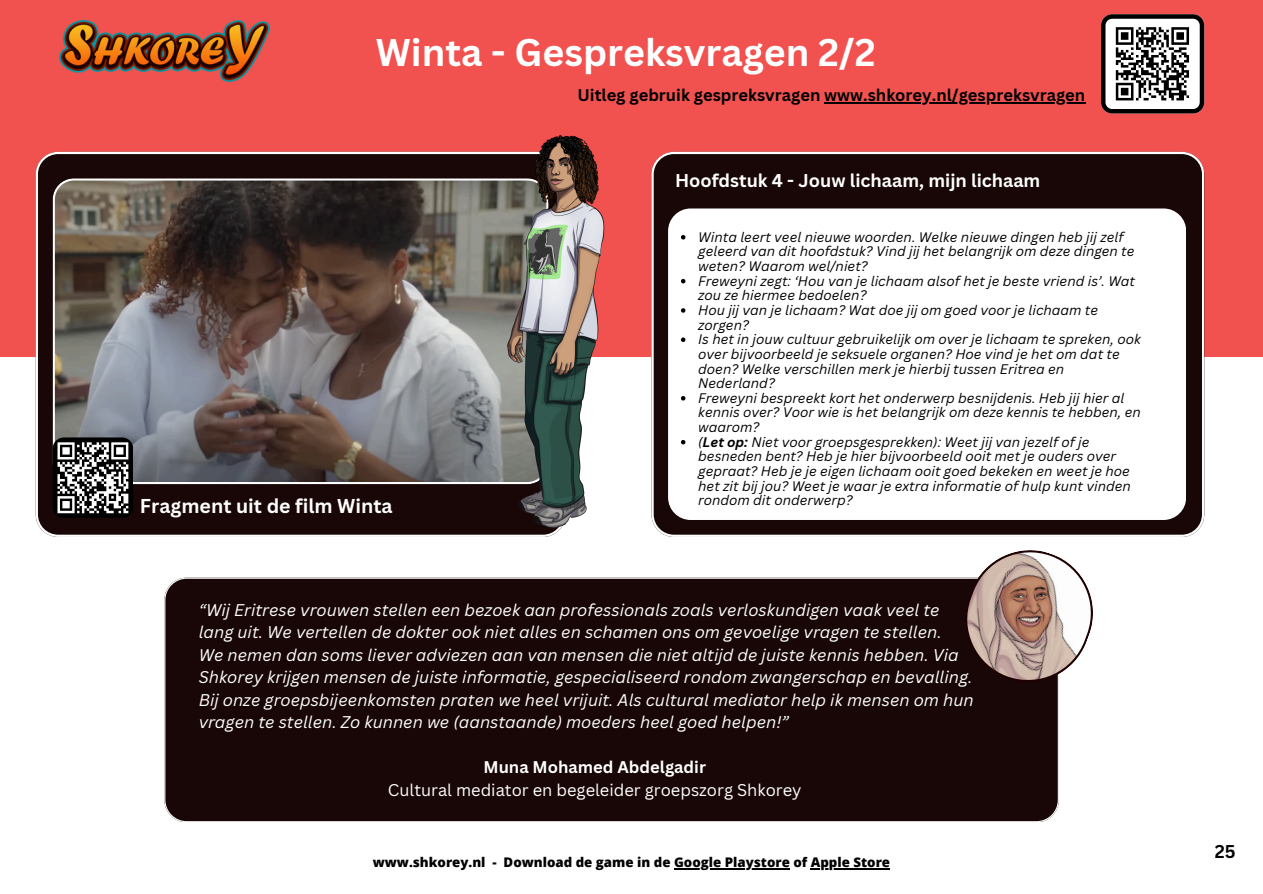
<style>
.page{position:relative;width:1263px;height:894px;background:#fff}
.page>*{position:absolute;margin:0;border:0;box-sizing:border-box;transform-origin:0 0}
.t1{font:700 37.5px "Canva Sans";color:#fff}
.t2{font:700 19.5px "Canva Sans";color:#fff}
.t3{font:700 18px "Canva Sans";color:#fff}
.t4{font:700 18px "Canva Sans";color:#000}
.t5{font:italic 16.5px/22.5px "Canva Sans";color:#fff}
.t6{font:16.5px/22.5px "Canva Sans";color:#fff;text-align:center}
.t7{font:700 16.5px "Canva Sans";color:#000}
.t8{font:italic 13.5px/14.7px "Canva Sans";color:#000}
.t9{font:800 13.2px "Open Sans";color:#000}
.s1{font-weight:700}
</style>
<div class="page">
<div style="left:0;top:0;width:1263px;height:357px;background:#f2524f"></div>
<svg style="left:668px;top:152px;width:536px;height:384px;background:#271515"></svg>
<div style="left:668px;top:208px;width:518px;height:312px;background:#fff;border-radius:22px"></div>
<svg style="left:681px;top:235px;width:4px;height:4px"></svg>
<svg style="left:681px;top:279px;width:4px;height:4px"></svg>
<svg style="left:681px;top:308px;width:4px;height:4px"></svg>
<svg style="left:681px;top:337px;width:4px;height:5px"></svg>
<svg style="left:681px;top:396px;width:4px;height:4px"></svg>
<svg style="left:681px;top:440px;width:4px;height:4px"></svg>
<img style="left:60px;top:20px;width:209px;height:61px">
<hr style="left:674px;top:868px;width:116px;height:1px;background:#000">
<hr style="left:811px;top:868px;width:79px;height:1px;background:#000">
<div style="left:164px;top:577px;width:895px;height:244px;background:#190707"></div>
<svg style="left:957px;top:550px;width:136px;height:140px"></svg>
<svg style="left:1101px;top:14px;width:103px;height:99px;background:#919090"></svg>
<svg style="left:36px;top:152px;width:421px;height:384px;background:#281717"></svg>
<svg style="left:53px;top:178px;width:404px;height:306px;background:#665e5b"></svg>
<div style="left:53px;top:437px;width:80px;height:81px;background:#000;border-radius:11px"></div>
<svg style="left:55px;top:441px;width:76px;height:73px"></svg>
<hr style="left:824px;top:102px;width:261px;height:1px;background:#000">
<img style="left:457px;top:135px;width:211px;height:402px">
<h2 class="t1" style="left:376px;top:26px;width:501px">Winta - Gespreksvragen 2/2</h2>
<p class="t7" style="left:577px;top:83px;width:509px">Uitleg gebruik gespreksvragen www.shkorey.nl/gespreksvragen</p>
<p class="t2" style="left:140px;top:492px;width:254px">Fragment uit de film Winta</p>
<p class="t3" style="left:675px;top:167px;width:367px">Hoofdstuk 4 - Jouw lichaam, mijn lichaam</p>
<p class="t8" style="left:698px;top:229px;width:438px">Winta leert veel nieuwe woorden. Welke nieuwe dingen heb jij zelf geleerd van dit hoofdstuk? Vind jij het belangrijk om deze dingen te weten? Waarom wel/niet?</p>
<h1 class="t8" style="left:698px;top:273px;width:438px">Freweyni zegt: ‘Hou van je lichaam alsof het je beste vriend is’. Wat zou ze hiermee bedoelen?</h1>
<h3 class="t8" style="left:698px;top:302px;width:401px">Hou jij van je lichaam? Wat doe jij om goed voor je lichaam te zorgen?</h3>
<p class="t8" style="left:698px;top:331px;width:444px">Is het in jouw cultuur gebruikelijk om over je lichaam te spreken, ook over bijvoorbeeld je seksuele organen? Hoe vind je het om dat te doen? Welke verschillen merk je hierbij tussen Eritrea en Nederland?</p>
<p class="t8" style="left:698px;top:390px;width:444px">Freweyni bespreekt kort het onderwerp besnijdenis. Heb jij hier al kennis over? Voor wie is het belangrijk om deze kennis te hebben, en waarom?</p>
<p class="t8" style="left:698px;top:434px;width:434px">(<span class="s1">Let op:</span> Niet voor groepsgesprekken): Weet jij van jezelf of je besneden bent? Heb je hier bijvoorbeeld ooit met je ouders over gepraat? Heb je je eigen lichaam ooit goed bekeken en weet je hoe het zit bij jou? Weet je waar je extra informatie of hulp kunt vinden rondom dit onderwerp?</p>
<p class="t5" style="left:199px;top:597px;width:776px">“Wij Eritrese vrouwen stellen een bezoek aan professionals zoals verloskundigen vaak veel te lang uit. We vertellen de dokter ook niet alles en schamen ons om gevoelige vragen te stellen.<br>We nemen dan soms liever adviezen aan van mensen die niet altijd de juiste kennis hebben. Via Shkorey krijgen mensen de juiste informatie, gespecialiseerd rondom zwangerschap en bevalling.<br>Bij onze groepsbijeenkomsten praten we heel vrijuit. Als cultural mediator help ik mensen om hun vragen te stellen. Zo kunnen we (aanstaande) moeders heel goed helpen!”</p>
<p class="t6" style="left:388px;top:755px;width:415px"><span class="s1">Muna Mohamed Abdelgadir<br></span>Cultural mediator en begeleider groepszorg Shkorey</p>
<h2 class="t9" style="left:373px;top:853px;width:519px">www.shkorey.nl - Download de game in de Google Playstore of Apple Store</h2>
<p class="t4" style="left:1215px;top:838px;width:22px">25</p>
</div>
